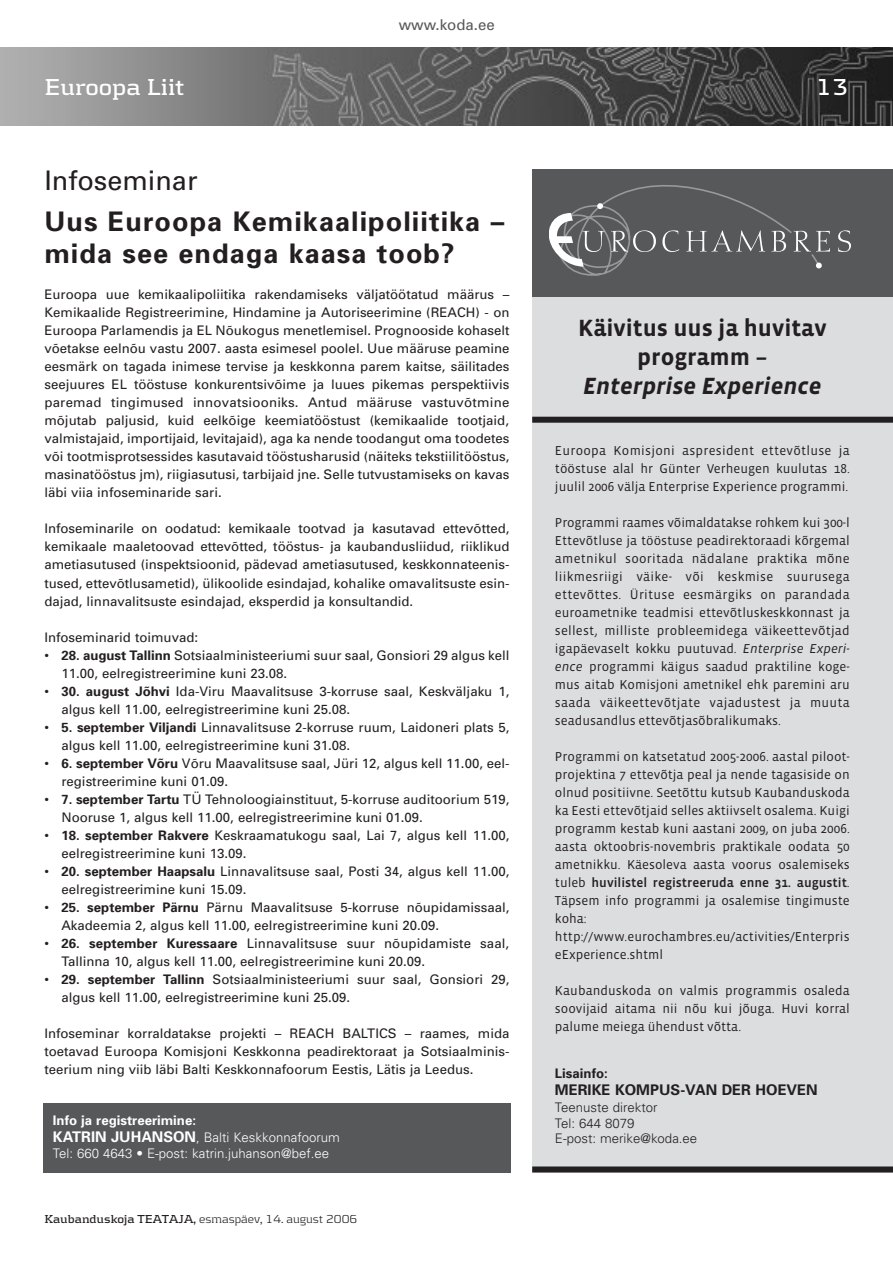
<style>
.page{position:relative;width:893px;height:1262px;background:#fff}
.page>*{position:absolute;margin:0;border:0;box-sizing:border-box;transform-origin:0 0}
.t1{font:700 27px/32.4px "Univers";letter-spacing:.04em;color:#231f20}
.t2{font:27px "Univers";color:#231f20}
.t3{font:700 24px/28.8px "Vista Sans";color:#231f20;text-align:center}
.t4{font:italic 700 24px "Vista Sans";color:#231f20}
.t5{font:700 24px "Kontrapunkt";color:#fff}
.t6{font:15px "Univers";color:#57585a}
.t7{font:700 14.7px "Univers";color:#231f20}
.t8{font:13.2px/18px "Univers";color:#231f20}
.t9{font:13.2px/18px "Vista Sans";color:#231f20;text-align:justify}
.t10{font:300 13.2px/16.8px "Univers";color:#fff}
.t11{font:300 13.2px/15.9px "Univers";color:#231f20}
.t12{font:13.2px "Vista Sans Med";color:#231f20}
.t13{font:700 13.2px "Univers";color:#231f20}
.t14{font:300 12px "Kontrapunkt";color:#231f20}
.s1{font-weight:700}
.s2{font-weight:700;font-size:14.7px}
.s3{font-style:italic}
.s4{font-family:"Vista Sans"}
</style>
<div class="page">
<div style="left:532px;top:169px;width:360px;height:1003px;background:#dcdddf"></div>
<img style="left:0;top:47px;width:892px;height:79px">
<div style="left:43px;top:1103px;width:468px;height:69px;background:#57585a"></div>
<div style="left:532px;top:169px;width:360px;height:127px;background:#57585a"></div>
<svg style="left:838px;top:230px;width:13px;height:22px"></svg>
<svg style="left:549px;top:185px;width:281px;height:91px"></svg>
<div style="left:532px;top:417px;width:360px;height:6px;background:#231f20"></div>
<div style="left:532px;top:1166px;width:360px;height:6px;background:#231f20"></div>
<p class="t6" style="left:399px;top:19px;width:97px">www.koda.ee</p>
<h2 class="t5" style="left:44px;top:79px;width:142px">Euroopa Liit</h2>
<h2 class="t5" style="left:815px;top:79px;width:34px">13</h2>
<h1 class="t2" style="left:44px;top:170px;width:155px">Infoseminar</h1>
<h1 class="t1" style="left:44px;top:208px;width:461px">Uus Euroopa Kemikaalipoliitika – mida see endaga kaasa toob?</h1>
<p class="t8" style="left:44px;top:287px;width:466px;text-align:justify">Euroopa uue kemikaalipoliitika rakendamiseks väljatöötatud määrus – Kemikaalide Registreerimine, Hindamine ja Autoriseerimine (REACH) - on Euroopa Parlamendis ja EL Nõukogus menetlemisel. Prognooside kohaselt võetakse eelnõu vastu 2007. aasta esimesel poolel. Uue määruse peamine eesmärk on tagada inimese tervise ja keskkonna parem kaitse, säilitades seejuures EL tööstuse konkurentsivõime ja luues pikemas perspektiivis paremad tingimused innovatsiooniks. Antud määruse vastuvõtmine mõjutab paljusid, kuid eelkõige keemiatööstust (kemikaalide tootjaid, valmistajaid, importijaid, levitajaid), aga ka nende toodangut oma toodetes või tootmisprotsessides kasutavaid tööstusharusid (näiteks tekstiilitööstus, masinatööstus jm), riigiasutusi, tarbijaid jne. Selle tutvustamiseks on kavas läbi viia infoseminaride sari.</p>
<p class="t8" style="left:44px;top:521px;width:466px;text-align:justify">Infoseminarile on oodatud: kemikaale tootvad ja kasutavad ettevõtted, kemikaale maaletoovad ettevõtted, tööstus- ja kaubandusliidud, riiklikud ametiasutused (inspektsioonid, pädevad ametiasutused, keskkonnateenis&shy;tused, ettevõtlusametid), ülikoolide esindajad, kohalike omavalitsuste esin&shy;dajad, linnavalitsuste esindajad, eksperdid ja konsultandid.</p>
<p class="t8" style="left:44px;top:629px;width:155px">Infoseminarid toimuvad:</p>
<p class="t8" style="left:61px;top:647px;width:449px;text-indent:-17px">• <span class="s1">28. august Tallinn</span> Sotsiaalministeeriumi suur saal, Gonsiori 29 algus kell<br>11.00, eelregistreerimine kuni 23.08.</p>
<p class="t8" style="left:61px;top:683px;width:449px;text-indent:-17px">• <span class="s1">30. august Jõhvi</span> Ida-Viru Maavalitsuse 3-korruse saal, Keskväljaku 1, algus kell 11.00, eelregistreerimine kuni 25.08.</p>
<p class="t8" style="left:61px;top:719px;width:449px;text-indent:-17px">• <span class="s1">5. september Viljandi</span> Linnavalitsuse 2-korruse ruum, Laidoneri plats 5, algus kell 11.00, eelregistreerimine kuni 31.08.</p>
<p class="t8" style="left:61px;top:755px;width:449px;text-indent:-17px">• <span class="s1">6. september Võru</span> Võru Maavalitsuse saal, Jüri 12, algus kell 11.00, eel&shy;registreerimine kuni 01.09.</p>
<p class="t8" style="left:61px;top:791px;width:449px;text-indent:-17px">• <span class="s1">7. september Tartu</span> TÜ Tehnoloogiainstituut, 5-korruse auditoorium 519,<br>Nooruse 1, algus kell 11.00, eelregistreerimine kuni 01.09.</p>
<p class="t8" style="left:61px;top:827px;width:449px;text-indent:-17px">• <span class="s1">18. september Rakvere</span> Keskraamatukogu saal, Lai 7, algus kell 11.00, eelregistreerimine kuni 13.09.</p>
<p class="t8" style="left:61px;top:863px;width:449px;text-indent:-17px">• <span class="s1">20. september Haapsalu</span> Linnavalitsuse saal, Posti 34, algus kell 11.00, eelregistreerimine kuni 15.09.</p>
<p class="t8" style="left:61px;top:899px;width:449px;text-indent:-17px">• <span class="s1">25. september Pärnu</span> Pärnu Maavalitsuse 5-korruse nõupidamissaal,<br>Akadeemia 2, algus kell 11.00, eelregistreerimine kuni 20.09.</p>
<p class="t8" style="left:61px;top:935px;width:449px;text-indent:-17px">• <span class="s1">26. september Kuressaare</span> Linnavalitsuse suur nõupidamiste saal,<br>Tallinna 10, algus kell 11.00, eelregistreerimine kuni 20.09.</p>
<p class="t8" style="left:61px;top:971px;width:449px;text-indent:-17px">• <span class="s1">29. september Tallinn</span> Sotsiaalministeeriumi suur saal, Gonsiori 29, algus kell 11.00, eelregistreerimine kuni 25.09.</p>
<p class="t8" style="left:44px;top:1025px;width:466px;text-align:justify">Infoseminar korraldatakse projekti – REACH BALTICS – raames, mida toetavad Euroopa Komisjoni Keskkonna peadirektoraat ja Sotsiaalminis&shy;teerium ning viib läbi Balti Keskkonnafoorum Eestis, Lätis ja Leedus.</p>
<p class="t10" style="left:53px;top:1112px;width:288px"><span class="s1">Info ja registreerimine:<br></span><span class="s2">KATRIN JUHANSON</span>, Balti Keskkonnafoorum<br>Tel: 660 4643 • E-post: katrin.juhanson@bef.ee</p>
<p class="t14" style="left:44px;top:1215px;width:314px"><span class="s1">Kaubanduskoja TEATAJA,</span> esmaspäev, 14. august 2006</p>
<h2 class="t3" style="left:578px;top:316px;width:250px">Käivitus uus ja huvitav programm –</h2>
<h2 class="t4" style="left:583px;top:376px;width:240px">Enterprise Experience</h2>
<p class="t9" style="left:555px;top:443px;width:296px">Euroopa Komisjoni aspresident ettevõtluse ja tööstuse alal hr Günter Verheugen kuulutas 18. juulil 2006 välja Enterprise Experience programmi.</p>
<p class="t9" style="left:555px;top:515px;width:296px">Programmi raames võimaldatakse rohkem kui 300-l Ettevõtluse ja tööstuse peadirektoraadi kõrgemal ametnikul sooritada nädalane praktika mõne liikmesriigi väike- või keskmise suurusega ettevõttes. Ürituse eesmärgiks on parandada euroametnike teadmisi ettevõtluskeskkonnast ja sellest, milliste probleemidega väikeettevõtjad igapäevaselt kokku puutuvad. <span class="s3">Enterprise Experi&shy;ence</span> programmi käigus saadud praktiline koge&shy;mus aitab Komisjoni ametnikel ehk paremini aru saada väikeettevõtjate vajadustest ja muuta seadusandlus ettevõtjasõbralikumaks.</p>
<p class="t9" style="left:555px;top:749px;width:296px">Programmi on katsetatud 2005-2006. aastal piloot&shy;projektina 7 ettevõtja peal ja nende tagasiside on olnud positiivne. Seetõttu kutsub Kaubanduskoda ka Eesti ettevõtjaid selles aktiivselt osalema. Kuigi programm kestab kuni aastani 2009, on juba 2006. aasta oktoobris-novembris praktikale oodata 50 ametnikku. Käesoleva aasta voorus osalemiseks</p>
<p class="t12" style="left:555px;top:877px;width:296px"><span class="s4">tuleb</span> huvilistel registreeruda enne 31. augustit<span class="s4">.</span></p>
<p class="t9" style="left:555px;top:893px;width:296px;text-align:left">Täpsem info programmi ja osalemise tingimuste koha: http://www.eurochambres.eu/activities/Enterpris eExperience.shtml</p>
<p class="t9" style="left:555px;top:983px;width:296px">Kaubanduskoda on valmis programmis osaleda soovijaid aitama nii nõu kui jõuga. Huvi korral palume meiega ühendust võtta.</p>
<p class="t13" style="left:555px;top:1068px;width:54px">Lisainfo:</p>
<p class="t7" style="left:555px;top:1084px;width:264px">MERIKE KOMPUS-VAN DER HOEVEN</p>
<p class="t11" style="left:555px;top:1100px;width:144px">Teenuste direktor<br>Tel: 644 8079<br>E-post: merike@koda.ee</p>
</div>
